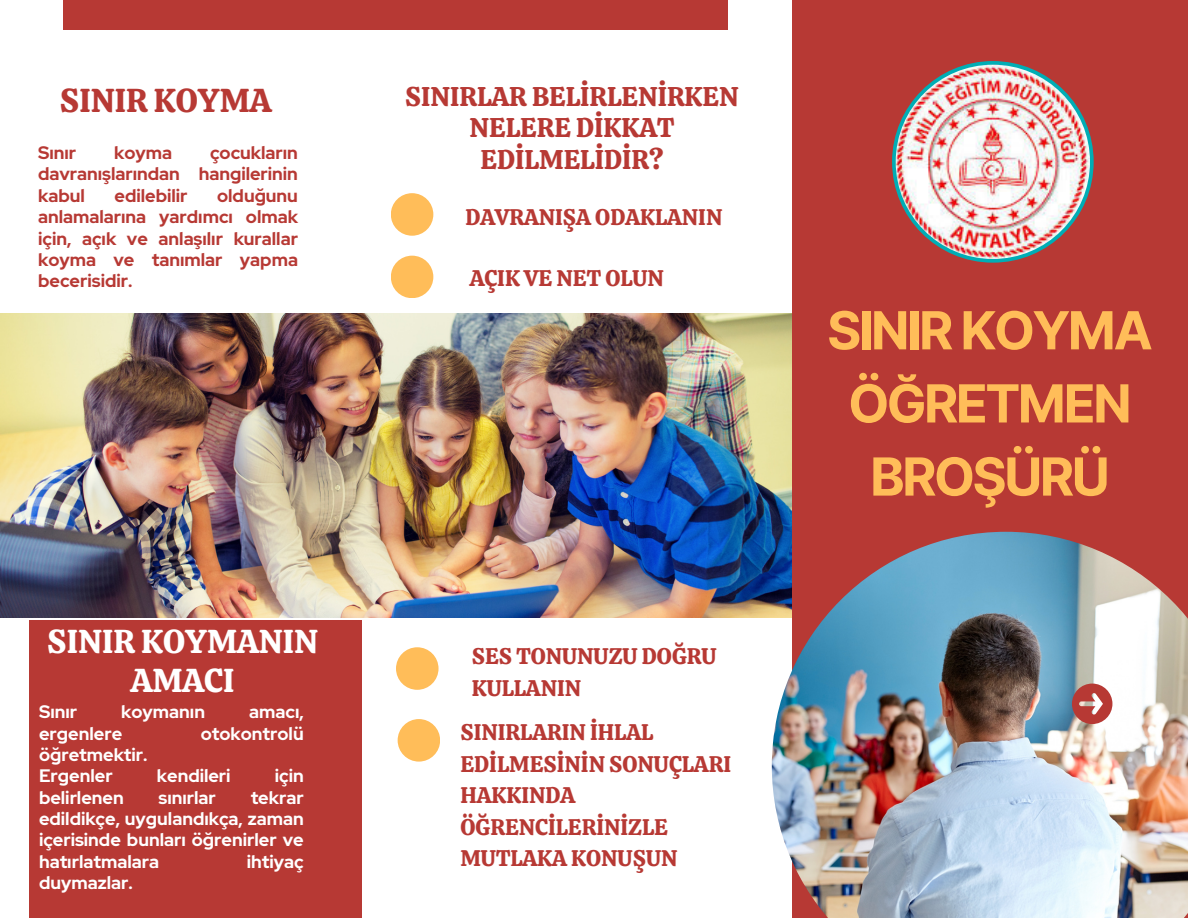
<style>
.page{position:relative;width:1188px;height:918px;background:#fff}
.page>*{position:absolute;margin:0;border:0;box-sizing:border-box;transform-origin:0 0}
.t1{font:700 52.5px "Inter";letter-spacing:-.05em;color:#ffbd59}
.t2{font:33px/39.3px "Calistoga";color:#fff;text-align:center}
.t3{font:33px "Calistoga";color:#b73934}
.t4{font:27px/31.5px "Calistoga";color:#b73934;text-align:center}
.t5{font:22.5px/31.5px "Calistoga";color:#b73934}
.t6{font:700 18px/21.3px "Red Hat Display";color:#fff;text-align:justify}
.t7{font:700 18px/21.3px "Red Hat Display";color:#b73934;text-align:justify}
</style>
<div class="page">
<img style="left:0;top:314px;width:792px;height:304px">
<div style="left:29px;top:620px;width:333px;height:298px;background:#b73934"></div>
<div style="left:792px;top:0;width:396px;height:918px;background:#b73934"></div>
<div style="left:64px;top:0;width:664px;height:30px;background:#b73934"></div>
<img style="left:772px;top:532px;width:416px;height:386px">
<svg style="left:1072px;top:684px;width:40px;height:40px"></svg>
<img style="left:892px;top:61px;width:202px;height:202px">
<div style="left:391px;top:193px;width:42px;height:43px;background:#ffbd59;border-radius:50%"></div>
<div style="left:391px;top:256px;width:42px;height:42px;background:#ffbd59;border-radius:50%"></div>
<div style="left:396px;top:647px;width:43px;height:43px;background:#ffbd59;border-radius:50%"></div>
<div style="left:398px;top:719px;width:42px;height:43px;background:#ffbd59;border-radius:50%"></div>
<p class="t3" style="left:60px;top:79px;width:213px">SINIR KOYMA</p>
<p class="t7" style="left:38px;top:142px;width:40px">Sınır</p>
<p class="t7" style="left:114px;top:142px;width:59px">koyma</p>
<p class="t7" style="left:38px;top:142px;width:261px;text-indent:172px">çocukların davranışlarından hangilerinin kabul</p>
<p class="t7" style="left:38px;top:185px;width:261px;text-indent:179px">olduğunu anlamalarına yardımcı olmak için, açık ve anlaşılır kurallar koyma ve tanımlar yapma becerisidir.</p>
<p class="t7" style="left:114px;top:185px;width:74px">edilebilir</p>
<p class="t4" style="left:405px;top:80px;width:335px">SINIRLAR BELİRLENİRKEN<br>NELERE DİKKAT<br>EDİLMELİDİR?</p>
<p class="t5" style="left:465px;top:201px;width:258px">DAVRANIŞA ODAKLANIN</p>
<p class="t5" style="left:470px;top:263px;width:196px">AÇIK VE NET OLUN</p>
<p class="t2" style="left:47px;top:622px;width:272px">SINIR KOYMANIN<br>AMACI</p>
<p class="t6" style="left:39px;top:701px;width:40px">Sınır</p>
<p class="t6" style="left:121px;top:701px;width:85px">koymanın</p>
<p class="t6" style="left:249px;top:701px;width:56px">amacı,</p>
<p class="t6" style="left:39px;top:723px;width:85px">ergenlere</p>
<p class="t6" style="left:201px;top:723px;width:104px">otokontrolü</p>
<p class="t6" style="left:39px;top:744px;width:110px">öğretmektir.</p>
<p class="t6" style="left:39px;top:765px;width:75px">Ergenler</p>
<p class="t6" style="left:157px;top:765px;width:74px">kendileri</p>
<p class="t6" style="left:275px;top:765px;width:30px">için</p>
<p class="t6" style="left:39px;top:787px;width:86px">belirlenen</p>
<p class="t6" style="left:159px;top:787px;width:59px">sınırlar</p>
<p class="t6" style="left:39px;top:787px;width:266px;text-indent:212px">tekrar edildikçe, uygulandıkça, zaman içerisinde bunları öğrenirler ve hatırlatmalara</p>
<p class="t6" style="left:247px;top:851px;width:58px">ihtiyaç</p>
<p class="t6" style="left:39px;top:872px;width:95px">duymazlar.</p>
<p class="t5" style="left:472px;top:641px;width:247px">SES TONUNUZU DOĞRU<br>KULLANIN</p>
<p class="t5" style="left:460px;top:717px;width:194px">SINIRLARIN İHLAL</p>
<p class="t5" style="left:460px;top:748px;width:272px">EDİLMESİNİN SONUÇLARI<br>HAKKINDA<br>ÖĞRENCİLERİNİZLE<br>MUTLAKA KONUŞUN</p>
<p class="t1" style="left:827px;top:299px;width:327px">SINIR KOYMA</p>
<p class="t1" style="left:848px;top:372px;width:285px">ÖĞRETMEN</p>
<p class="t1" style="left:870px;top:445px;width:241px">BROŞÜRÜ</p>
</div>
